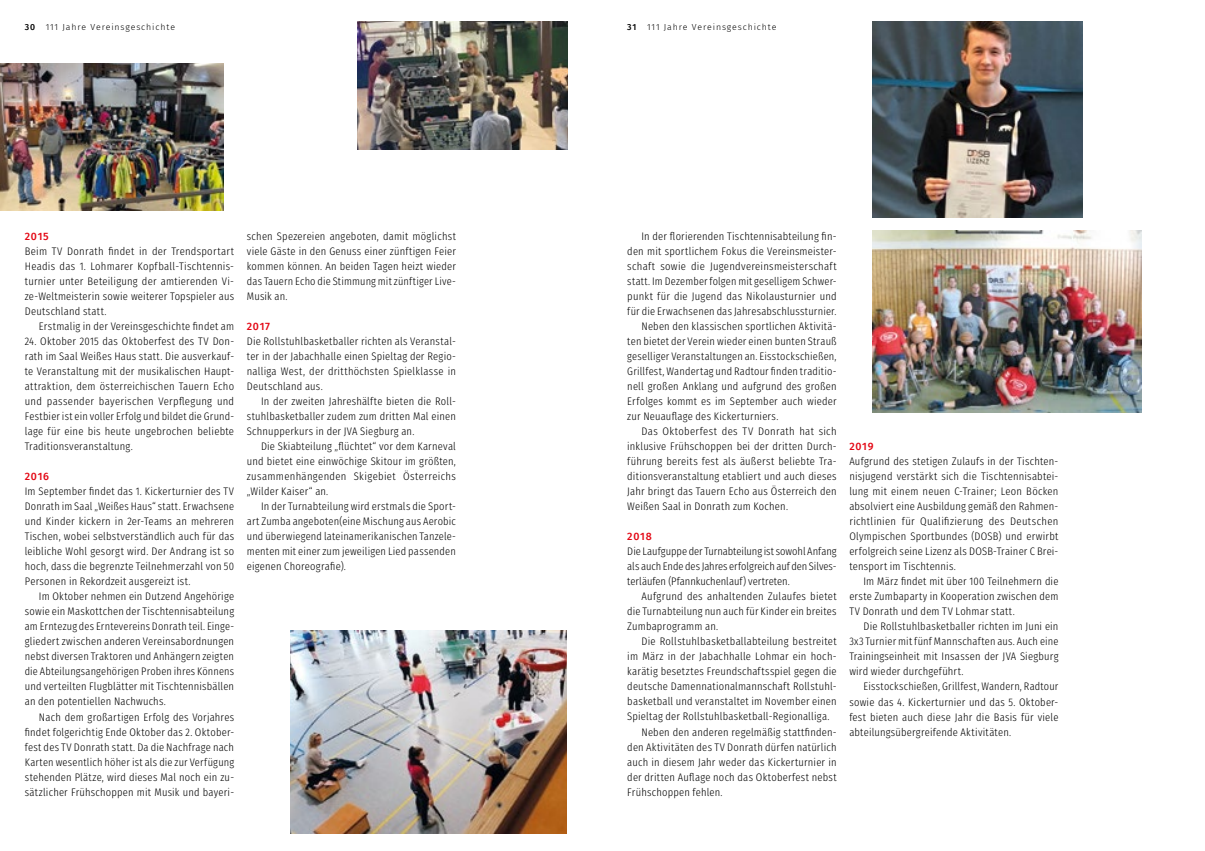
<style>
.page{position:relative;width:1205px;height:851px;background:#fff}
.page>*{position:absolute;margin:0;border:0;box-sizing:border-box;transform-origin:0 0}
.t1{font:300 11px/15px "Fira Sans Condensed";letter-spacing:.02em;color:#000;text-align:justify}
.t2{font:500 10.62px "Fira Sans";letter-spacing:.07em;color:#e30613}
.t3{font:300 8.75px "Fira Sans";letter-spacing:.1em;color:#000}
.s1{font-weight:500}
</style>
<div class="page">
<img style="left:873px;top:21px;width:209px;height:196px">
<img style="left:872px;top:230px;width:269px;height:182px">
<img style="left:0;top:63px;width:223px;height:148px">
<img style="left:290px;top:630px;width:277px;height:203px">
<img style="left:358px;top:21px;width:209px;height:129px">
<p class="t3" style="left:25px;top:21px;width:152px"><span class="s1">30</span> 111 Jahre Vereinsgeschichte</p>
<p class="t3" style="left:627px;top:21px;width:151px"><span class="s1">31</span> 111 Jahre Vereinsgeschichte</p>
<p class="t2" style="left:25px;top:228px;width:25px">2015</p>
<p class="t1" style="left:25px;top:242px;width:211px">Beim TV Donrath findet in der Trendsportart Headis das 1. Lohmarer Kopfball-Tischtennis&shy;turnier unter Beteiligung der amtierenden Vi&shy;ze-Weltmeisterin sowie weiterer Topspieler aus Deutschland statt.</p>
<p class="t1" style="left:39px;top:317px;width:197px">Erstmalig in der Vereinsgeschichte findet am</p>
<p class="t1" style="left:25px;top:332px;width:211px">24. Oktober 2015 das Oktoberfest des TV Don&shy;rath im Saal Weißes Haus statt. Die ausverkauf&shy;te Veranstaltung mit der musikalischen Haupt&shy;attraktion, dem österreichischen Tauern Echo und passender bayerischen Verpflegung und Festbier ist ein voller Erfolg und bildet die Grund&shy;lage für eine bis heute ungebrochen beliebte Traditionsveranstaltung.</p>
<p class="t2" style="left:25px;top:468px;width:26px">2016</p>
<p class="t1" style="left:25px;top:482px;width:211px">Im September findet das 1. Kickerturnier des TV Donrath im Saal „Weißes Haus“ statt. Erwachsene und Kinder kickern in 2er-Teams an mehreren Tischen, wobei selbstverständlich auch für das leibliche Wohl gesorgt wird. Der Andrang ist so hoch, dass die begrenzte Teilnehmerzahl von 50<br>Personen in Rekordzeit ausgereizt ist.</p>
<p class="t1" style="left:25px;top:587px;width:211px;text-indent:14px">Im Oktober nehmen ein Dutzend Angehörige sowie ein Maskottchen der Tischtennisabteilung am Erntezug des Erntevereins Donrath teil. Einge&shy;gliedert zwischen anderen Vereinsabordnungen nebst diversen Traktoren und Anhängern zeigten die Abteilungsangehörigen Proben ihres Könnens und verteilten Flugblätter mit Tischtennisbällen an den potentiellen Nachwuchs.</p>
<p class="t1" style="left:25px;top:707px;width:211px;text-indent:14px">Nach dem großartigen Erfolg des Vorjahres findet folgerichtig Ende Oktober das 2. Oktober&shy;fest des TV Donrath statt. Da die Nachfrage nach Karten wesentlich höher ist als die zur Verfügung stehenden Plätze, wird dieses Mal noch ein zu&shy;sätzlicher Frühschoppen mit Musik und bayeri-</p>
<p class="t1" style="left:247px;top:227px;width:211px">schen Spezereien angeboten, damit möglichst viele Gäste in den Genuss einer zünftigen Feier kommen können. An beiden Tagen heizt wieder das Tauern Echo die Stimmung mit zünftiger Live-Musik an.</p>
<p class="t2" style="left:247px;top:318px;width:25px">2017</p>
<p class="t1" style="left:247px;top:332px;width:211px">Die Rollstuhlbasketballer richten als Veranstal&shy;ter in der Jabachhalle einen Spieltag der Regio&shy;nalliga West, der dritthöchsten Spielklasse in Deutschland aus.</p>
<p class="t1" style="left:247px;top:392px;width:211px;text-indent:14px">In der zweiten Jahreshälfte bieten die Roll&shy;stuhlbasketballer zudem zum dritten Mal einen Schnupperkurs in der JVA Siegburg an.</p>
<p class="t1" style="left:247px;top:437px;width:211px;text-indent:14px">Die Skiabteilung „flüchtet“ vor dem Karneval und bietet eine einwöchige Skitour im größten, zusammenhängenden Skigebiet Österreichs „Wilder Kaiser“ an.</p>
<p class="t1" style="left:247px;top:497px;width:211px;text-indent:14px">In der Turnabteilung wird erstmals die Sport&shy;art Zumba angeboten(eine Mischung aus Aerobic und überwiegend lateinamerikanischen Tanzele&shy;menten mit einer zum jeweiligen Lied passenden eigenen Choreografie).</p>
<p class="t1" style="left:641px;top:227px;width:197px">In der florierenden Tischtennisabteilung fin-</p>
<p class="t1" style="left:627px;top:242px;width:211px">den mit sportlichem Fokus die Vereinsmeister-</p>
<p class="t1" style="left:627px;top:257px;width:211px">schaft sowie die Jugendvereinsmeisterschaft</p>
<p class="t1" style="left:627px;top:272px;width:211px">statt. Im Dezember folgen mit geselligem Schwer-</p>
<p class="t1" style="left:627px;top:287px;width:211px">punkt für die Jugend das Nikolausturnier und</p>
<p class="t1" style="left:627px;top:302px;width:211px">für die Erwachsenen das Jahresabschlussturnier.</p>
<p class="t1" style="left:641px;top:317px;width:197px">Neben den klassischen sportlichen Aktivitä-</p>
<p class="t1" style="left:627px;top:332px;width:211px">ten bietet der Verein wieder einen bunten Strauß</p>
<p class="t1" style="left:627px;top:347px;width:211px">geselliger Veranstaltungen an. Eisstockschießen,</p>
<p class="t1" style="left:627px;top:362px;width:211px">Grillfest, Wandertag und Radtour finden traditio-</p>
<p class="t1" style="left:627px;top:377px;width:211px">nell großen Anklang und aufgrund des großen</p>
<p class="t1" style="left:627px;top:392px;width:211px">Erfolges kommt es im September auch wieder</p>
<p class="t1" style="left:627px;top:407px;width:153px">zur Neuauflage des Kickerturniers.</p>
<p class="t1" style="left:641px;top:422px;width:197px">Das Oktoberfest des TV Donrath hat sich</p>
<p class="t1" style="left:627px;top:437px;width:211px">inklusive Frühschoppen bei der dritten Durch-</p>
<p class="t1" style="left:627px;top:452px;width:211px">führung bereits fest als äußerst beliebte Tra-</p>
<p class="t1" style="left:627px;top:467px;width:211px">ditionsveranstaltung etabliert und auch dieses</p>
<p class="t1" style="left:627px;top:482px;width:211px">Jahr bringt das Tauern Echo aus Österreich den</p>
<p class="t1" style="left:627px;top:497px;width:162px">Weißen Saal in Donrath zum Kochen.</p>
<p class="t2" style="left:627px;top:528px;width:26px">2018</p>
<p class="t1" style="left:627px;top:542px;width:211px">Die Laufguppe der Turnabteilung ist sowohl Anfang als auch Ende des Jahres erfolgreich auf den Silves&shy;terläufen (Pfannkuchenlauf) vertreten.</p>
<p class="t1" style="left:627px;top:587px;width:211px;text-indent:14px">Aufgrund des anhaltenden Zulaufes bietet die Turnabteilung nun auch für Kinder ein breites Zumbaprogramm an.</p>
<p class="t1" style="left:641px;top:632px;width:197px">Die Rollstuhlbasketballabteilung bestreitet</p>
<p class="t1" style="left:627px;top:647px;width:211px">im März in der Jabachhalle Lohmar ein hoch-</p>
<p class="t1" style="left:627px;top:662px;width:211px">karätig besetztes Freundschaftsspiel gegen die</p>
<p class="t1" style="left:627px;top:677px;width:211px">deutsche Damennationalmannschaft Rollstuhl-</p>
<p class="t1" style="left:627px;top:692px;width:211px">basketball und veranstaltet im November einen</p>
<p class="t1" style="left:627px;top:707px;width:204px">Spieltag der Rollstuhlbasketball-Regionalliga.</p>
<p class="t1" style="left:641px;top:722px;width:197px">Neben den anderen regelmäßig stattfinden-</p>
<p class="t1" style="left:627px;top:737px;width:211px">den Aktivitäten des TV Donrath dürfen natürlich</p>
<p class="t1" style="left:627px;top:752px;width:211px">auch in diesem Jahr weder das Kickerturnier in</p>
<p class="t1" style="left:627px;top:767px;width:211px">der dritten Auflage noch das Oktoberfest nebst</p>
<p class="t1" style="left:627px;top:782px;width:97px">Frühschoppen fehlen.</p>
<p class="t2" style="left:849px;top:438px;width:26px">2019</p>
<p class="t1" style="left:849px;top:452px;width:211px">Aufgrund des stetigen Zulaufs in der Tischten&shy;nisjugend verstärkt sich die Tischtennisabtei&shy;lung mit einem neuen C-Trainer; Leon Böcken absolviert eine Ausbildung gemäß den Rahmen&shy;richtlinien für Qualifizierung des Deutschen Olympischen Sportbundes (DOSB) und erwirbt erfolgreich seine Lizenz als DOSB-Trainer C Brei&shy;tensport im Tischtennis.</p>
<p class="t1" style="left:849px;top:572px;width:211px;text-indent:14px">Im März findet mit über 100 Teilnehmern die erste Zumbaparty in Kooperation zwischen dem TV Donrath und dem TV Lohmar statt.</p>
<p class="t1" style="left:849px;top:617px;width:211px;text-indent:14px">Die Rollstuhlbasketballer richten im Juni ein 3x3 Turnier mit fünf Mannschaften aus. Auch eine Trainingseinheit mit Insassen der JVA Siegburg wird wieder durchgeführt.</p>
<p class="t1" style="left:849px;top:677px;width:211px;text-indent:14px">Eisstockschießen, Grillfest, Wandern, Radtour sowie das 4. Kickerturnier und das 5. Oktober&shy;fest bieten auch diese Jahr die Basis für viele abteilungsübergreifende Aktivitäten.</p>
</div>
